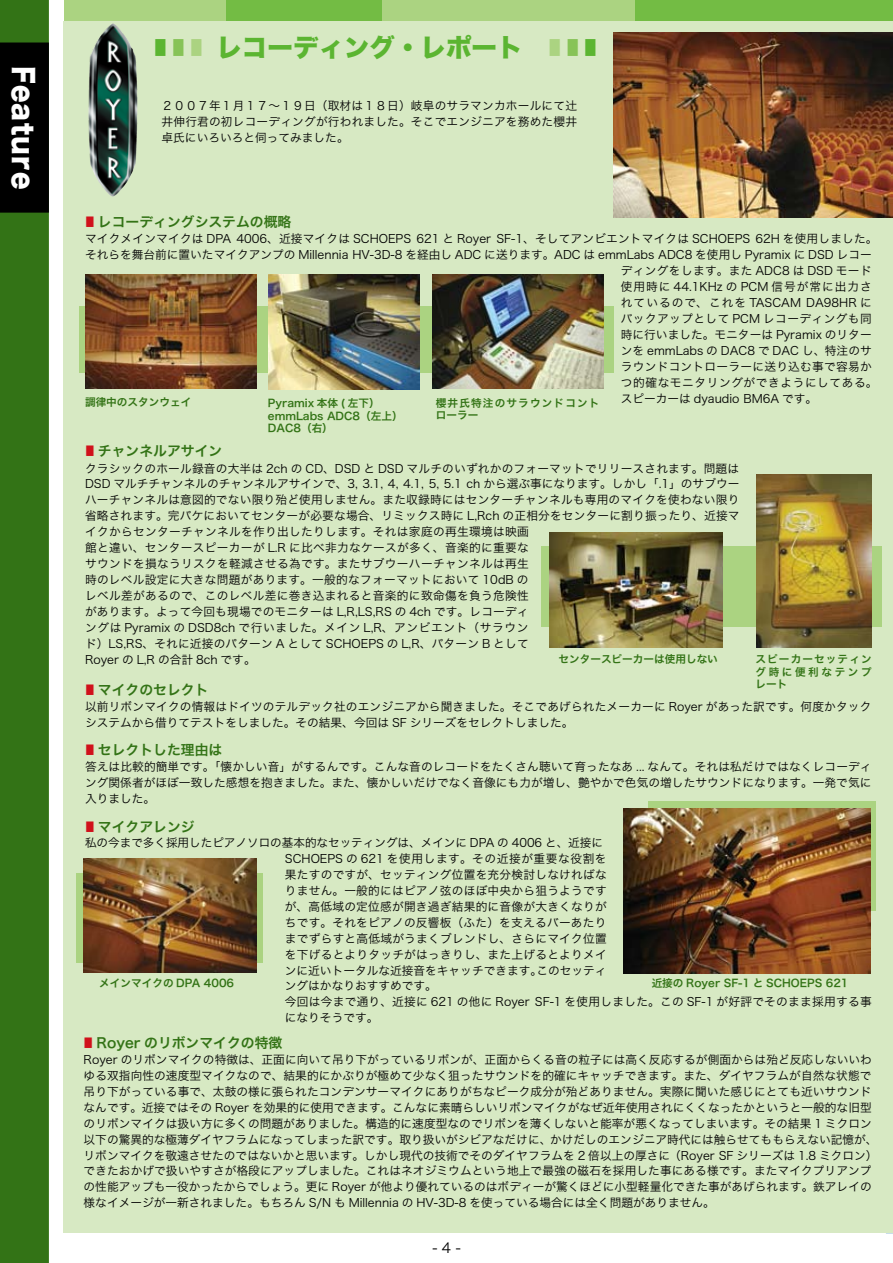
<style>
.page{position:relative;width:893px;height:1263px;background:#fff}
.page>*{position:absolute;margin:0;border:0;box-sizing:border-box;transform-origin:0 0}
.t1{font:28.05px "Hira Kaku Std W8";letter-spacing:.05em;color:#fff;scale:.91 1}
.t2{font:25.5px "Hira Kaku Std W8";color:#5bb531}
.t3{font:13.8px "Hira Kaku Pro W6";color:#337316}
.t4{font:13.8px "Hira Kaku Pro W3";color:#000}
.t5{font:11.7px/15.9px "Hira Kaku Pro W3";letter-spacing:.005em;color:#000}
.t6{font:11.7px "Hira Kaku Pro W3";letter-spacing:.08em;color:#000}
.t7{font:11.7px "Hira Kaku Pro W3";letter-spacing:.03em;color:#000}
.t8{font:11.7px "Hira Kaku Pro W3";letter-spacing:.035em;color:#000}
.t9{font:11.7px "Hira Kaku Pro W3";letter-spacing:.025em;color:#000}
.t10{font:11.7px "Hira Kaku Pro W3";letter-spacing:.05em;color:#000}
.t11{font:10.65px/12.8px "Hira Kaku Pro W6";color:#337316}
.t12{font:10.65px/12.8px "Hira Kaku Pro W6";letter-spacing:.11em;color:#337316}
.s1{font-size:22.35px}
.s2{font-size:22.35px;color:#87c357}
.s3{font-size:22.35px;color:#abd381}
.s4{font-family:"Hira Kaku Std W8";color:#d0111b}
</style>
<div class="page">
<div style="left:64px;top:21px;width:829px;height:1212px;background:#d7e9c3"></div>
<div style="left:64px;top:0;width:235px;height:21px;background:#abd381"></div>
<div style="left:226px;top:0;width:235px;height:21px;background:#73bc44"></div>
<div style="left:382px;top:0;width:336px;height:21px;background:#abd381"></div>
<div style="left:636px;top:0;width:257px;height:21px;background:#73bc44"></div>
<div style="left:0;top:0;width:49px;height:1263px;background:#337316"></div>
<div style="left:0;top:43px;width:49px;height:170px;background:#000"></div>
<div style="left:77px;top:873px;width:186px;height:89px;background:#abd381"></div>
<img style="left:84px;top:858px;width:173px;height:115px">
<div style="left:648px;top:801px;width:228px;height:110px;background:#abd381"></div>
<img style="left:624px;top:809px;width:247px;height:164px">
<div style="left:541px;top:546px;width:341px;height:81px;background:#abd381"></div>
<img style="left:550px;top:533px;width:173px;height:115px">
<img style="left:756px;top:474px;width:116px;height:174px">
<div style="left:80px;top:306px;width:534px;height:66px;background:#abd381"></div>
<img style="left:269px;top:274px;width:151px;height:115px">
<img style="left:432px;top:275px;width:172px;height:114px">
<img style="left:113px;top:23px;width:23px;height:35px">
<img style="left:614px;top:32px;width:279px;height:186px">
<img style="left:85px;top:274px;width:171px;height:114px">
<h1 class="t1" style="left:39px;top:66px;width:137px;rotate:90deg">Feature</h1>
<h2 class="t2" style="left:154px;top:34px;width:445px"><span class="s1">■</span> <span class="s2">■</span> <span class="s3">■</span> レコーディング・レポート　<span class="s3">■</span> <span class="s2">■</span> <span class="s1">■</span></h2>
<p class="t5" style="left:162px;top:97px;width:417px;text-align:justify">２００７年１月１７〜１９日（取材は１８日）岐阜のサラマンカホールにて辻井伸行君の初レコーディングが行われました。そこでエンジニアを務めた櫻井卓氏にいろいろと伺ってみました。</p>
<p class="t3" style="left:85px;top:209px;width:208px"><span class="s4">■</span> レコーディングシステムの概略</p>
<p class="t5" style="left:85px;top:230px;width:794px">マイクメインマイクは DPA 4006、近接マイクは SCHOEPS 621 と Royer SF-1、そしてアンビエントマイクは SCHOEPS 62H を使用しました。</p>
<p class="t5" style="left:85px;top:246px;width:788px">それらを舞台前に置いたマイクアンプの Millennia HV-3D-8 を経由し ADC に送ります。ADC は emmLabs ADC8 を使用し Pyramix に DSD レコー</p>
<p class="t7" style="left:621px;top:260px;width:252px">ディングをします。また ADC8 は DSD モード</p>
<p class="t6" style="left:621px;top:276px;width:252px">使用時に 44.1KHz の PCM 信号が常に出力さ</p>
<p class="t5" style="left:621px;top:294px;width:252px">れているので、これを TASCAM DA98HR に</p>
<p class="t8" style="left:621px;top:308px;width:252px">バックアップとして PCM レコーディングも同</p>
<p class="t5" style="left:621px;top:326px;width:252px">時に行いました。モニターは Pyramix のリター</p>
<p class="t5" style="left:621px;top:342px;width:252px">ンを emmLabs の DAC8 で DAC し、特注のサ</p>
<p class="t9" style="left:621px;top:356px;width:252px">ラウンドコントローラーに送り込む事で容易か</p>
<p class="t10" style="left:621px;top:372px;width:258px">つ的確なモニタリングができようにしてある。</p>
<p class="t11" style="left:85px;top:395px;width:108px">調律中のスタンウェイ</p>
<p class="t11" style="left:268px;top:396px;width:113px">Pyramix 本体 ( 左下）</p>
<p class="t5" style="left:621px;top:389px;width:198px">スピーカーは dyaudio BM6A です。</p>
<p class="t11" style="left:268px;top:409px;width:136px">emmLabs ADC8（左上）<br>DAC8（右）</p>
<p class="t12" style="left:436px;top:396px;width:165px">櫻井氏特注のサラウンドコントローラー</p>
<p class="t3" style="left:85px;top:439px;width:139px"><span class="s4">■</span> チャンネルアサイン</p>
<p class="t5" style="left:85px;top:459px;width:656px">クラシックのホール録音の大半は 2ch の CD、DSD と DSD マルチのいずれかのフォーマットでリリースされます。問題はDSD マルチチャンネルのチャンネルアサインで、3, 3.1, 4, 4.1, 5, 5.1 ch から選ぶ事になります。しかし「.1」のサブウーハーチャンネルは意図的でない限り殆ど使用しません。また収録時にはセンターチャンネルも専用のマイクを使わない限り省略されます。完パケにおいてセンターが必要な場合、リミックス時に L,Rch の正相分をセンターに割り振ったり、近接マイクからセンターチャンネルを作り出したりします。それは家庭の再生環境は映画<br>館と違い、センタースピーカーが L.R に比べ非力なケースが多く、音楽的に重要な<br>サウンドを損なうリスクを軽減させる為です。またサブウーハーチャンネルは再生<br>時のレベル設定に大きな問題があります。一般的なフォーマットにおいて 10dB の<br>レベル差があるので、このレベル差に巻き込まれると音楽的に致命傷を負う危険性<br>があります。よって今回も現場でのモニターは L,R,LS,RS の 4ch です。レコーディ<br>ングは Pyramix の DSD8ch で行いました。メイン L,R、アンビエント（サラウン<br>ド）LS,RS、それに近接のパターン A として SCHOEPS の L,R、パターン B として<br>Royer の L,R の合計 8ch です。</p>
<p class="t11" style="left:558px;top:652px;width:161px">センタースピーカーは使用しない</p>
<p class="t11" style="left:755px;top:652px;width:118px;text-align:justify">スピーカーセッティング時に便利なテンプレート</p>
<p class="t3" style="left:85px;top:677px;width:125px"><span class="s4">■</span> マイクのセレクト</p>
<p class="t5" style="left:85px;top:698px;width:788px">以前リボンマイクの情報はドイツのテルデック社のエンジニアから聞きました。そこであげられたメーカーに Royer があった訳です。何度かタックシステムから借りてテストをしました。その結果、今回は SF シリーズをセレクトしました。</p>
<p class="t3" style="left:85px;top:738px;width:139px"><span class="s4">■</span> セレクトした理由は</p>
<p class="t5" style="left:85px;top:758px;width:788px;text-align:justify">答えは比較的簡単です。「懐かしい音」がするんです。こんな音のレコードをたくさん聴いて育ったなあ ... なんて。それは私だけではなくレコーディング関係者がほぼ一致した感想を抱きました。また、懐かしいだけでなく音像にも力が増し、艶やかで色気の増したサウンドになります。一発で気に入りました。</p>
<p class="t3" style="left:85px;top:814px;width:111px"><span class="s4">■</span> マイクアレンジ</p>
<p class="t5" style="left:85px;top:833px;width:519px">私の今まで多く採用したピアノソロの基本的なセッティングは、メインに DPA の 4006 と、近接に</p>
<p class="t11" style="left:99px;top:976px;width:136px">メインマイクの DPA 4006</p>
<p class="t5" style="left:285px;top:850px;width:588px">SCHOEPS の 621 を使用します。その近接が重要な役割を<br>果たすのですが、セッティング位置を充分検討しなければな<br>りません。一般的にはピアノ弦のほぼ中央から狙うようです<br>が、高低域の定位感が開き過ぎ結果的に音像が大きくなりが<br>ちです。それをピアノの反響板（ふた）を支えるバーあたり<br>までずらすと高低域がうまくブレンドし、さらにマイク位置<br>を下げるとよりタッチがはっきりし、また上げるとよりメイ<br>ンに近いトータルな近接音をキャッチできます。このセッティ<br>ングはかなりおすすめです。<br>今回は今まで通り、近接に 621 の他に Royer SF-1 を使用しました。この SF-1 が好評でそのまま採用する事になりそうです。</p>
<p class="t11" style="left:652px;top:976px;width:198px">近接の Royer SF-1 と SCHOEPS 621</p>
<p class="t3" style="left:84px;top:1030px;width:200px"><span class="s4">■</span> Royer のリボンマイクの特徴</p>
<p class="t5" style="left:84px;top:1051px;width:795px">Royer のリボンマイクの特徴は、正面に向いて吊り下がっているリボンが、正面からくる音の粒子には高く反応するが側面からは殆ど反応しないいわゆる双指向性の速度型マイクなので、結果的にかぶりが極めて少なく狙ったサウンドを的確にキャッチできます。また、ダイヤフラムが自然な状態で吊り下がっている事で、太鼓の様に張られたコンデンサーマイクにありがちなピーク成分が殆どありません。実際に聞いた感じにとても近いサウンドなんです。近接ではその Royer を効果的に使用できます。こんなに素晴らしいリボンマイクがなぜ近年使用されにくくなったかというと一般的な旧型のリボンマイクは扱い方に多くの問題がありました。構造的に速度型なのでリボンを薄くしないと能率が悪くなってしまいます。その結果 1 ミクロン以下の驚異的な極薄ダイヤフラムになってしまった訳です。取り扱いがシビアなだけに、かけだしのエンジニア時代には触らせてももらえない記憶が、リボンマイクを敬遠させたのではないかと思います。しかし現代の技術でそのダイヤフラムを 2 倍以上の厚さに（Royer SF シリーズは 1.8 ミクロン）できたおかげで扱いやすさが格段にアップしました。これはネオジミウムという地上で最強の磁石を採用した事にある様です。またマイクプリアンプの性能アップも一役かったからでしょう。更に Royer が他より優れているのはボディーが驚くほどに小型軽量化できた事があげられます。鉄アレイの様なイメージが一新されました。もちろん S/N も Millennia の HV-3D-8 を使っている場合には全く問題がありません。</p>
<p class="t4" style="left:432px;top:1236px;width:30px">- -</p>
</div>
